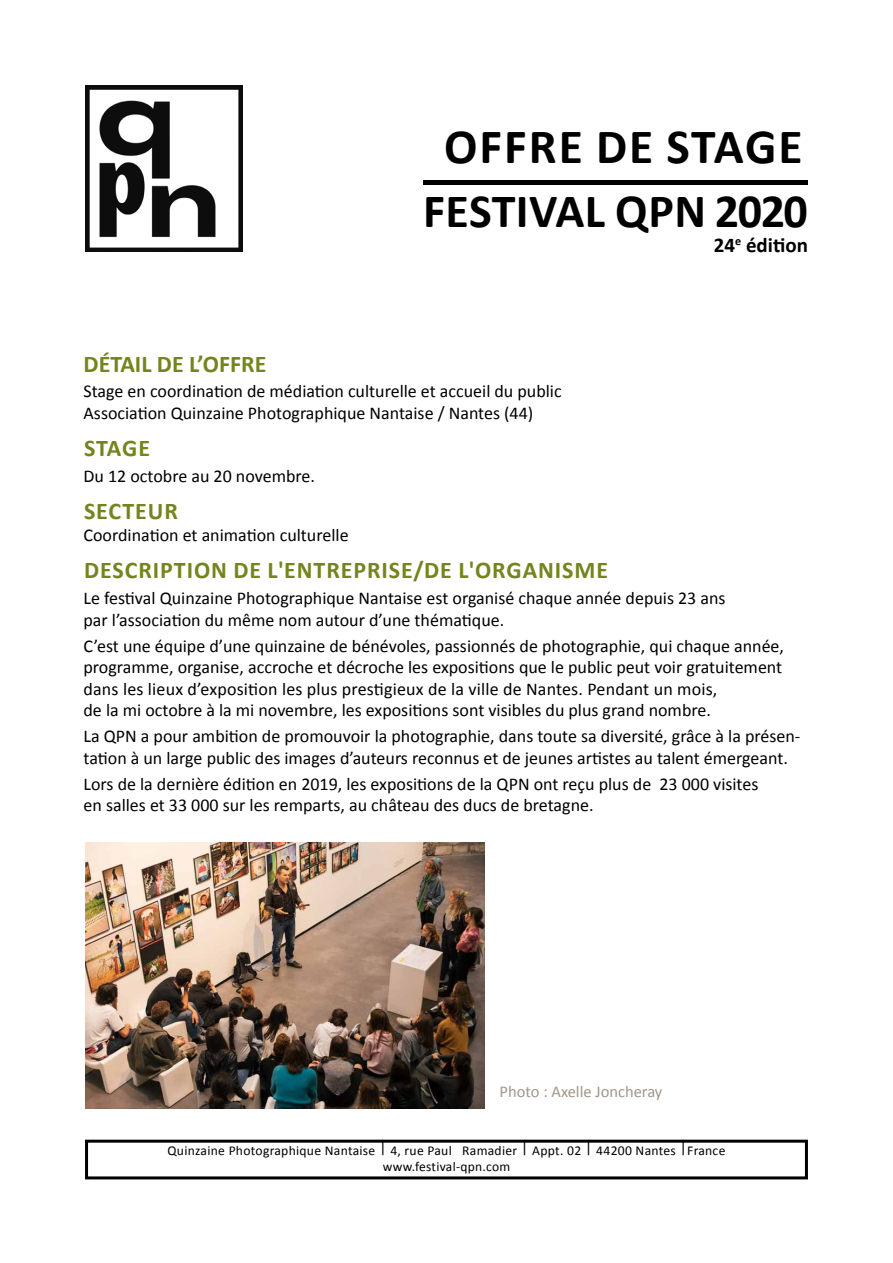
<style>
.page{position:relative;width:893px;height:1263px;background:#fff}
.page>*{position:absolute;margin:0;border:0;box-sizing:border-box;transform-origin:0 0}
.t1{font:700 49.5px "Calibri";letter-spacing:.04em;color:#000}
.t2{font:700 48px "Calibri";letter-spacing:.005em;color:#000}
.t3{font:700 24px "Calibri";letter-spacing:.04em;color:#73851c}
.t4{font:700 21px "Calibri";color:#000}
.t5{font:18px/21.6px "Calibri";color:#000}
.t6{font:16.5px "Calibri";color:#a19689}
.t7{font:13.5px/16.5px "Calibri";letter-spacing:.02em;color:#000;text-align:center}
</style>
<div class="page">
<hr style="left:424px;top:181px;width:384px;height:4px;background:#000">
<img style="left:85px;top:85px;width:157px;height:167px">
<div style="left:85px;top:1140px;width:723px;height:39px;border:3px solid #000"></div>
<img style="left:85px;top:842px;width:400px;height:266px">
<h1 class="t1" style="left:444px;top:115px;width:360px">OFFRE DE STAGE</h1>
<h2 class="t2" style="left:423px;top:180px;width:386px">FESTIVAL QPN 2020</h2>
<p class="t4" style="left:714px;top:232px;width:96px">24<sup>E</sup> ÉDITION</p>
<h3 class="t3" style="left:84px;top:348px;width:39px">DÉTAIL</h3>
<h3 class="t3" style="left:157px;top:348px;width:60px">DE L’OFFRE</h3>
<p class="t5" style="left:84px;top:381px;width:480px">Stage en coordination de médiation culturelle et accueil du public<br>Association Quinzaine Photographique Nantaise / Nantes (44)</p>
<h3 class="t3" style="left:84px;top:433px;width:68px">STAGE</h3>
<p class="t5" style="left:84px;top:465px;width:233px">Du 12 octobre au 20 novembre.</p>
<h3 class="t3" style="left:84px;top:496px;width:95px">SECTEUR</h3>
<p class="t5" style="left:84px;top:524px;width:267px">Coordination et animation culturelle</p>
<h3 class="t3" style="left:84px;top:555px;width:526px">DESCRIPTION DE L'ENTREPRISE/DE L'ORGANISME</h3>
<p class="t5" style="left:84px;top:587px;width:643px">Le festival Quinzaine Photographique Nantaise est organisé chaque année depuis 23 ans par l’association du même nom autour d’une thématique.</p>
<p class="t5" style="left:84px;top:635px;width:702px">C’est une équipe d’une quinzaine de bénévoles, passionnés de photographie, qui chaque année, programme, organise, accroche et décroche les expositions que le public peut voir gratuitement dans les lieux d’exposition les plus prestigieux de la ville de Nantes. Pendant un mois,<br>de la mi octobre à la mi novembre, les expositions sont visibles du plus grand nombre.</p>
<p class="t5" style="left:84px;top:726px;width:718px">La QPN a pour ambition de promouvoir la photographie, dans toute sa diversité, grâce à la présen&shy;tation à un large public des images d’auteurs reconnus et de jeunes artistes au talent émergeant.</p>
<p class="t5" style="left:84px;top:773px;width:676px">Lors de la dernière édition en 2019, les expositions de la QPN ont reçu plus de 23 000 visites en salles et 33 000 sur les remparts, au château des ducs de bretagne.</p>
<p class="t6" style="left:500px;top:1081px;width:164px">Photo : Axelle Joncheray</p>
<p class="t7" style="left:167px;top:1142px;width:559px">Quinzaine Photographique Nantaise <sup>|</sup> 4, rue Paul Ramadier <sup>|</sup> Appt. 02 <sup>|</sup> 44200 Nantes <sup>|</sup>France www.festival-qpn.com</p>
</div>
